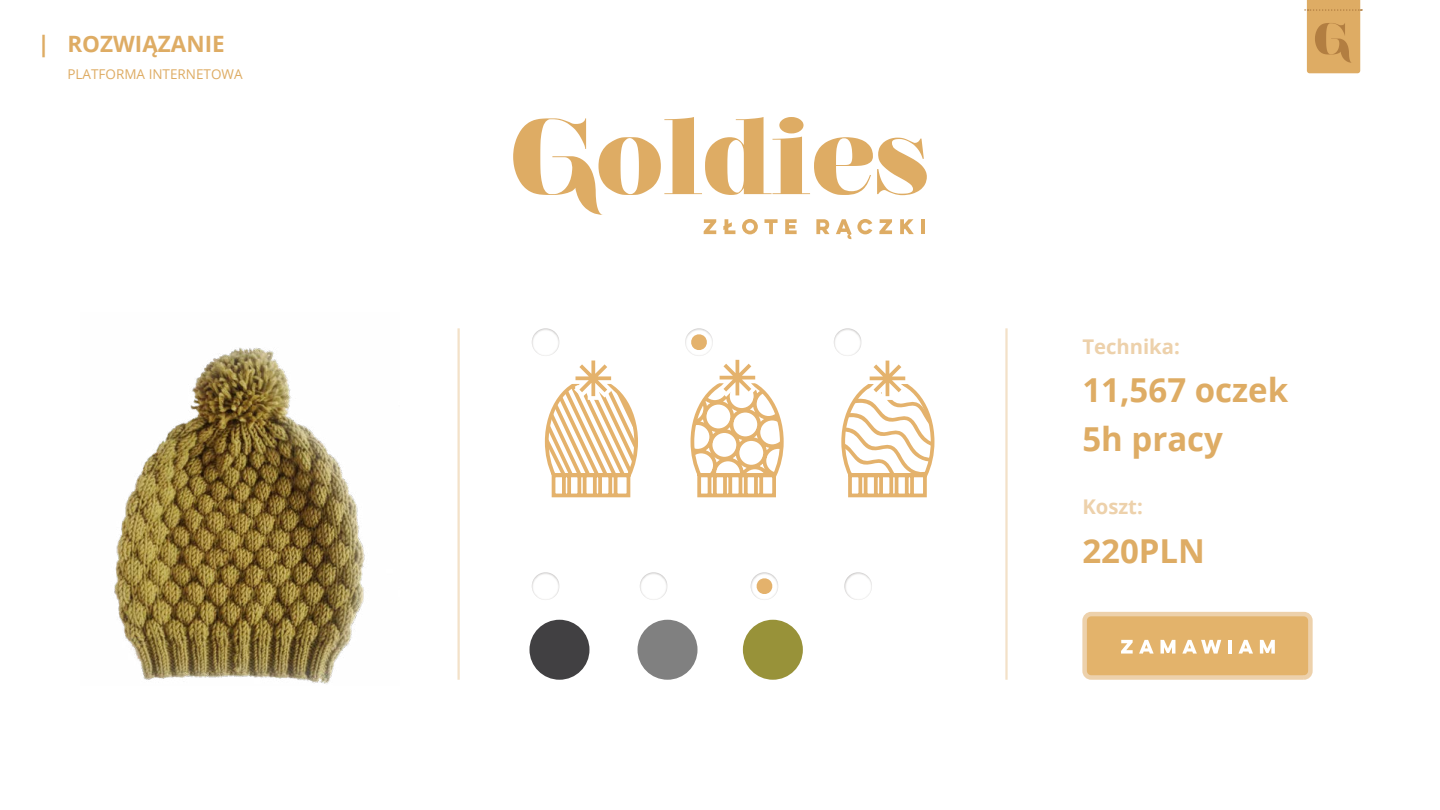
<style>
.page{position:relative;width:1440px;height:810px;background:#fff}
.page>*{position:absolute;margin:0;border:0;box-sizing:border-box;transform-origin:0 0}
.t1{font:700 33px/48.8px "Open Sans";color:#deac64}
.t2{font:700 22.5px "Open Sans";color:#deac64}
.t3{font:700 20.25px "Open Sans";color:#edd1ab}
.t4{font:13.5px "Open Sans";color:#deac64}
</style>
<div class="page">
<svg style="left:513px;top:117px;width:414px;height:122px"></svg>
<hr style="left:921px;top:219px;width:4px;height:15px;background:#deac64">
<svg style="left:1305px;top:0;width:58px;height:73px;background:#daac6b"></svg>
<div style="left:1082px;top:612px;width:231px;height:68px;background:#e3b36b;border:4px solid #edd1ab;border-radius:7px"></div>
<svg style="left:1121px;top:640px;width:12px;height:14px"></svg>
<svg style="left:1139px;top:640px;width:15px;height:14px"></svg>
<svg style="left:1160px;top:640px;width:15px;height:14px"></svg>
<svg style="left:1182px;top:640px;width:39px;height:14px"></svg>
<hr style="left:1228px;top:640px;width:4px;height:14px;background:#fff">
<svg style="left:1238px;top:640px;width:15px;height:14px"></svg>
<svg style="left:1260px;top:640px;width:15px;height:14px"></svg>
<svg style="left:544px;top:360px;width:94px;height:138px"></svg>
<svg style="left:841px;top:360px;width:94px;height:138px"></svg>
<img style="left:532px;top:328px;width:28px;height:28px;border-radius:14px">
<img style="left:532px;top:572px;width:28px;height:28px;border-radius:14px">
<img style="left:685px;top:328px;width:28px;height:28px;border-radius:14px">
<svg style="left:689px;top:334px;width:95px;height:164px"></svg>
<img style="left:640px;top:572px;width:28px;height:28px;border-radius:14px">
<img style="left:751px;top:572px;width:27px;height:28px;border-radius:14px">
<svg style="left:756px;top:578px;width:17px;height:17px"></svg>
<img style="left:834px;top:328px;width:28px;height:28px;border-radius:14px">
<img style="left:844px;top:572px;width:28px;height:28px;border-radius:14px">
<div style="left:529px;top:620px;width:60px;height:60px;background:#414042;border-radius:50%"></div>
<div style="left:743px;top:620px;width:60px;height:60px;background:#989239;border-radius:50%"></div>
<div style="left:638px;top:620px;width:60px;height:60px;background:#808080;border-radius:50%"></div>
<img style="left:114px;top:347px;width:251px;height:337px">
<hr style="left:458px;top:328px;width:2px;height:352px;background:#f3e1c8">
<hr style="left:1005px;top:328px;width:3px;height:352px;background:#f3e1c8">
<p class="t2" style="left:38px;top:28px;width:189px">| ROZWIĄZANIE</p>
<p class="t4" style="left:68px;top:65px;width:177px">PLATFORMA INTERNETOWA</p>
<p class="t3" style="left:1082px;top:332px;width:99px">Technika:</p>
<p class="t1" style="left:1082px;top:365px;width:207px">11,567 oczek<br>5h pracy</p>
<p class="t3" style="left:1082px;top:493px;width:62px">Koszt:</p>
<p class="t1" style="left:1082px;top:526px;width:124px">220PLN</p>
</div>
